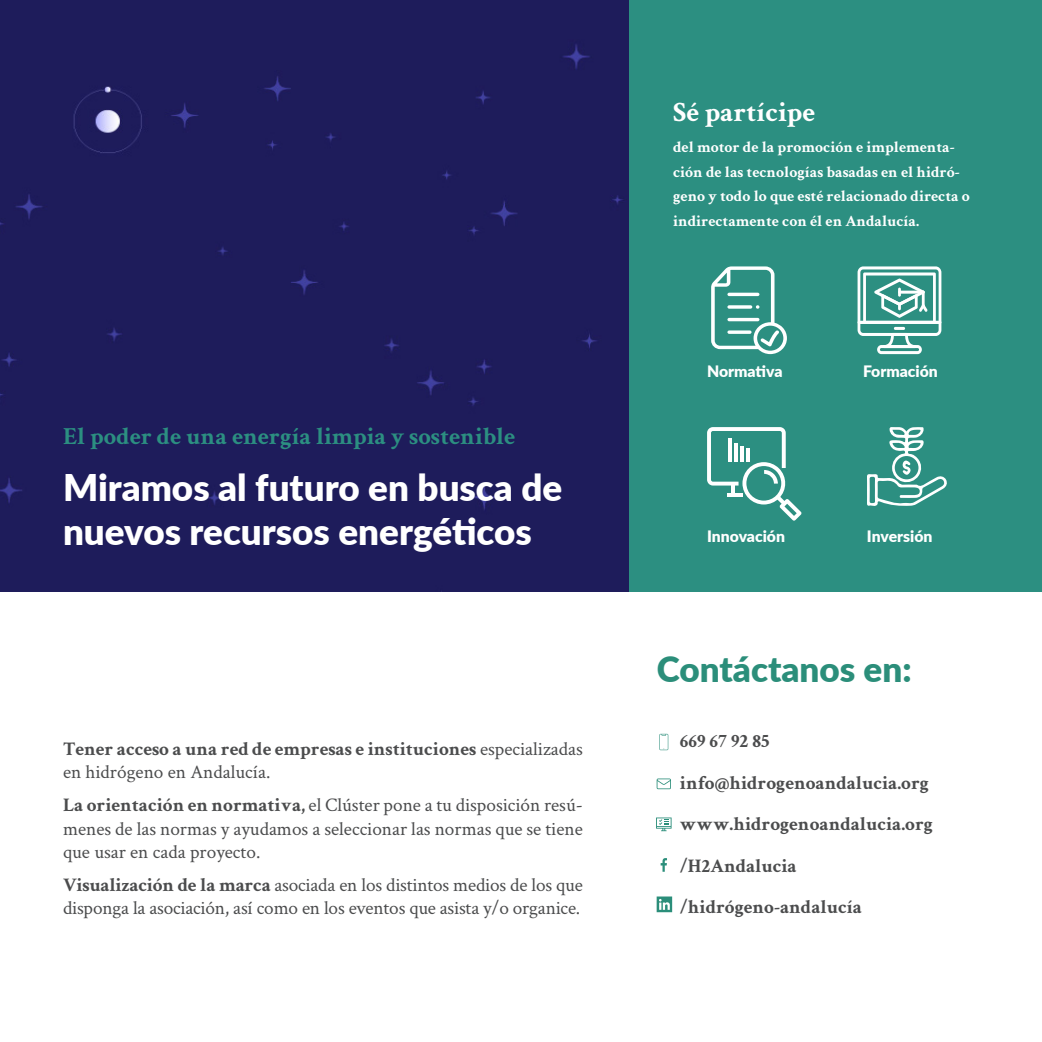
<style>
.page{position:relative;width:1042px;height:1042px;background:#fff}
.page>*{position:absolute;margin:0;border:0;box-sizing:border-box;transform-origin:0 0}
.t1{font:900 36.75px/44.1px "Lato";color:#fff}
.t2{font:900 35px "Lato";color:#2b8e7a}
.t3{font:700 28px "Crimson Text";color:#fff}
.t4{font:700 24.5px "Crimson Text";color:#2c8f81}
.t5{font:19.25px/23.1px "Crimson Text";letter-spacing:-.01em;color:#4b4c4d;text-align:justify}
.t6{font:700 19.25px/23.1px "Crimson Text";color:#4b4c4d}
.t7{font:700 15.75px/24.5px "Crimson Text";color:#fff}
.t8{font:900 15.75px "Lato";color:#fff}
.s1{font-weight:400}
.s2{font-weight:700}
</style>
<div class="page">
<div style="left:629px;top:0;width:413px;height:591px;background:#2c8f81"></div>
<div style="left:0;top:0;width:629px;height:591px;background:#1e1c5b"></div>
<svg style="left:857px;top:266px;width:84px;height:88px"></svg>
<svg style="left:711px;top:266px;width:76px;height:88px"></svg>
<svg style="left:707px;top:427px;width:94px;height:93px"></svg>
<hr style="left:727px;top:493px;width:15px;height:4px;background:#fff">
<hr style="left:746px;top:448px;width:4px;height:14px;background:#fff">
<hr style="left:728px;top:439px;width:3px;height:23px;background:#fff">
<hr style="left:734px;top:443px;width:4px;height:19px;background:#fff">
<hr style="left:740px;top:446px;width:4px;height:16px;background:#fff">
<svg style="left:867px;top:427px;width:80px;height:79px"></svg>
<svg style="left:659px;top:734px;width:9px;height:16px"></svg>
<svg style="left:656px;top:778px;width:15px;height:11px"></svg>
<svg style="left:656px;top:817px;width:15px;height:14px"></svg>
<svg style="left:660px;top:858px;width:7px;height:14px"></svg>
<svg style="left:656px;top:896px;width:16px;height:16px"></svg>
<p class="t4" style="left:63px;top:421px;width:454px">El poder de una energía limpia y sostenible</p>
<p class="t1" style="left:63px;top:464px;width:501px">Miramos al futuro en busca de nuevos recursos energéticos</p>
<p class="t6" style="left:63px;top:737px;width:521px">Tener acceso a una red de empresas e instituciones <span class="s1">especializadas en hidrógeno en Andalucía.</span></p>
<p class="t5" style="left:63px;top:793px;width:521px"><span class="s2">La orientación en normativa,</span> el Clúster pone a tu disposición resú&shy;menes de las normas y ayudamos a seleccionar las normas que se tiene que usar en cada proyecto.</p>
<p class="t5" style="left:63px;top:872px;width:521px"><span class="s2">Visualización de la marca</span> asociada en los distintos medios de los que disponga la asociación, así como en los eventos que asista y/o organice.</p>
<p class="t3" style="left:673px;top:95px;width:143px">Sé partícipe</p>
<p class="t7" style="left:673px;top:135px;width:298px">del motor de la promoción e implementa&shy;ción de las tecnologías basadas en el hidró&shy;geno y todo lo que esté relacionado directa o indirectamente con él en Andalucía.</p>
<p class="t8" style="left:707px;top:359px;width:77px">Normativa</p>
<p class="t8" style="left:707px;top:524px;width:80px">Innovación</p>
<p class="t8" style="left:863px;top:359px;width:76px">Formación</p>
<p class="t8" style="left:867px;top:524px;width:67px">Inversión</p>
<p class="t2" style="left:657px;top:643px;width:256px">Contáctanos en:</p>
<p class="t6" style="left:680px;top:729px;width:91px">669 67 92 85</p>
<p class="t6" style="left:680px;top:770px;width:250px">info@hidrogenoandalucia.org</p>
<p class="t6" style="left:680px;top:812px;width:254px">www.hidrogenoandalucia.org</p>
<p class="t6" style="left:680px;top:853px;width:118px">/H2Andalucia</p>
<p class="t6" style="left:680px;top:895px;width:184px">/hidrógeno-andalucía</p>
</div>
